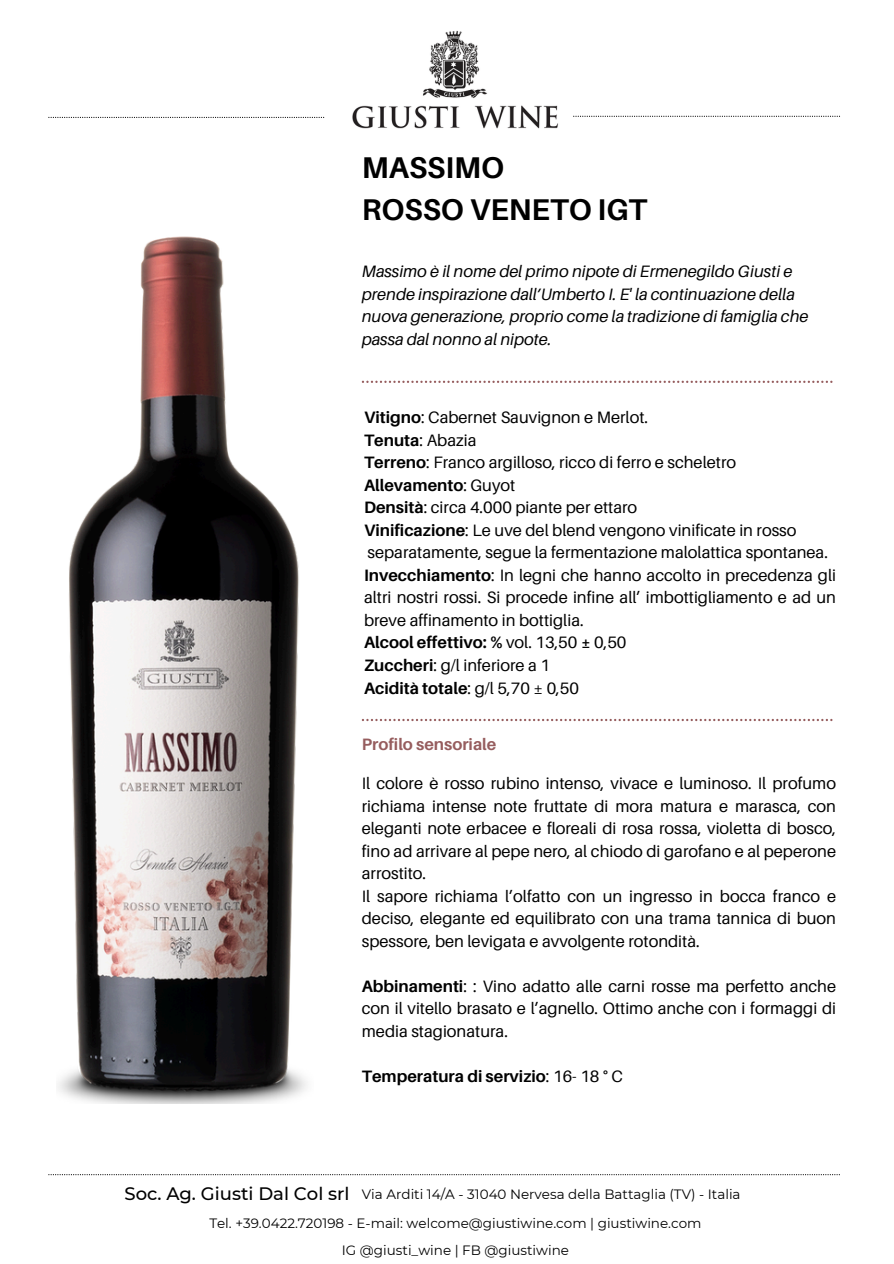
<style>
.page{position:relative;width:894px;height:1264px;background:#fff}
.page>*{position:absolute;margin:0;border:0;box-sizing:border-box;transform-origin:0 0}
.t1{font:700 30px/41.7px "Aileron";color:#000}
.t2{font:500 18px "Montserrat";color:#000}
.t3{font:16.5px/22.5px "Aileron";color:#000}
.t4{font:italic 16.5px/22.5px "Aileron";color:#000}
.t5{font:700 16.5px "Aileron";color:#000}
.t6{font:700 16.5px "Aileron";color:#965d5e}
.t7{font:13.5px "Montserrat";color:#000}
.s1{font-weight:700}
.s2{font-weight:400}
</style>
<div class="page">
<img style="left:352px;top:30px;width:207px;height:99px">
<svg style="left:48px;top:117px;width:276px;height:1px"></svg>
<svg style="left:573px;top:116px;width:265px;height:1px"></svg>
<svg style="left:48px;top:1174px;width:791px;height:1px"></svg>
<svg style="left:362px;top:719px;width:470px;height:2px"></svg>
<img style="left:58px;top:236px;width:249px;height:867px">
<svg style="left:362px;top:381px;width:470px;height:2px"></svg>
<h1 class="t1" style="left:362px;top:146px;width:287px">MASSIMO<br>ROSSO VENETO IGT</h1>
<h3 class="t4" style="left:362px;top:260px;width:448px">Massimo è il nome del primo nipote di Ermenegildo Giusti e prende inspirazione dall’Umberto I. E' la continuazione della nuova generazione, proprio come la tradizione di famiglia che passa dal nonno al nipote.</h3>
<h3 class="t3" style="left:364px;top:406px;width:473px"><span class="s1">Vitigno</span>: Cabernet Sauvignon e Merlot.<br><span class="s1">Tenuta</span>: Abazia<br><span class="s1">Terreno</span>: Franco argilloso, ricco di ferro e scheletro <span class="s1">Allevamento</span>: Guyot<br><span class="s1">Densità</span>: circa 4.000 piante per ettaro<br><span class="s1">Vinificazione</span>: Le uve del blend vengono vinificate in rosso separatamente, segue la fermentazione malolattica spontanea.<br><span class="s1">Invecchiamento</span>: In legni che hanno accolto in precedenza gli altri nostri rossi. Si procede infine all’ imbottigliamento e ad un breve affinamento in bottiglia.<br><span class="s1">Alcool effettivo:</span> % vol. 13,50 <span class="s1">±</span> 0,50<br><span class="s1">Zuccheri</span>: g/l inferiore a 1<br><span class="s1">Acidità totale</span>: g/l 5,70 ± 0,50</h3>
<p class="t6" style="left:362px;top:733px;width:136px">Profilo sensoriale</p>
<h3 class="t3" style="left:362px;top:772px;width:475px">Il colore è rosso rubino intenso, vivace e luminoso. Il profumo richiama intense note fruttate di mora matura e marasca, con eleganti note erbacee e floreali di rosa rossa, violetta di bosco, fino ad arrivare al pepe nero, al chiodo di garofano e al peperone arrostito.<br>Il sapore richiama l’olfatto con un ingresso in bocca franco e deciso, elegante ed equilibrato con una trama tannica di buon spessore, ben levigata e avvolgente rotondità.</h3>
<p class="t3" style="left:362px;top:974px;width:475px;text-align:justify"><span class="s1">Abbinamenti</span>: : Vino adatto alle carni rosse ma perfetto anche con il vitello brasato e l’agnello. Ottimo anche con i formaggi di media stagionatura.</p>
<h2 class="t5" style="left:362px;top:1065px;width:263px">Temperatura di servizio<span class="s2">: 16- 18 ° C</span></h2>
<p class="t2" style="left:124px;top:1182px;width:227px">Soc. Ag. Giusti Dal Col srl</p>
<p class="t7" style="left:362px;top:1185px;width:380px">Via Arditi 14/A - 31040 Nervesa della Battaglia (TV) - Italia</p>
<p class="t7" style="left:209px;top:1215px;width:493px">Tel. +39.0422.720198 - E-mail: welcome@giustiwine.com | giustiwine.com</p>
<p class="t7" style="left:342px;top:1241px;width:228px">IG @giusti_wine | FB @giustiwine</p>
</div>
